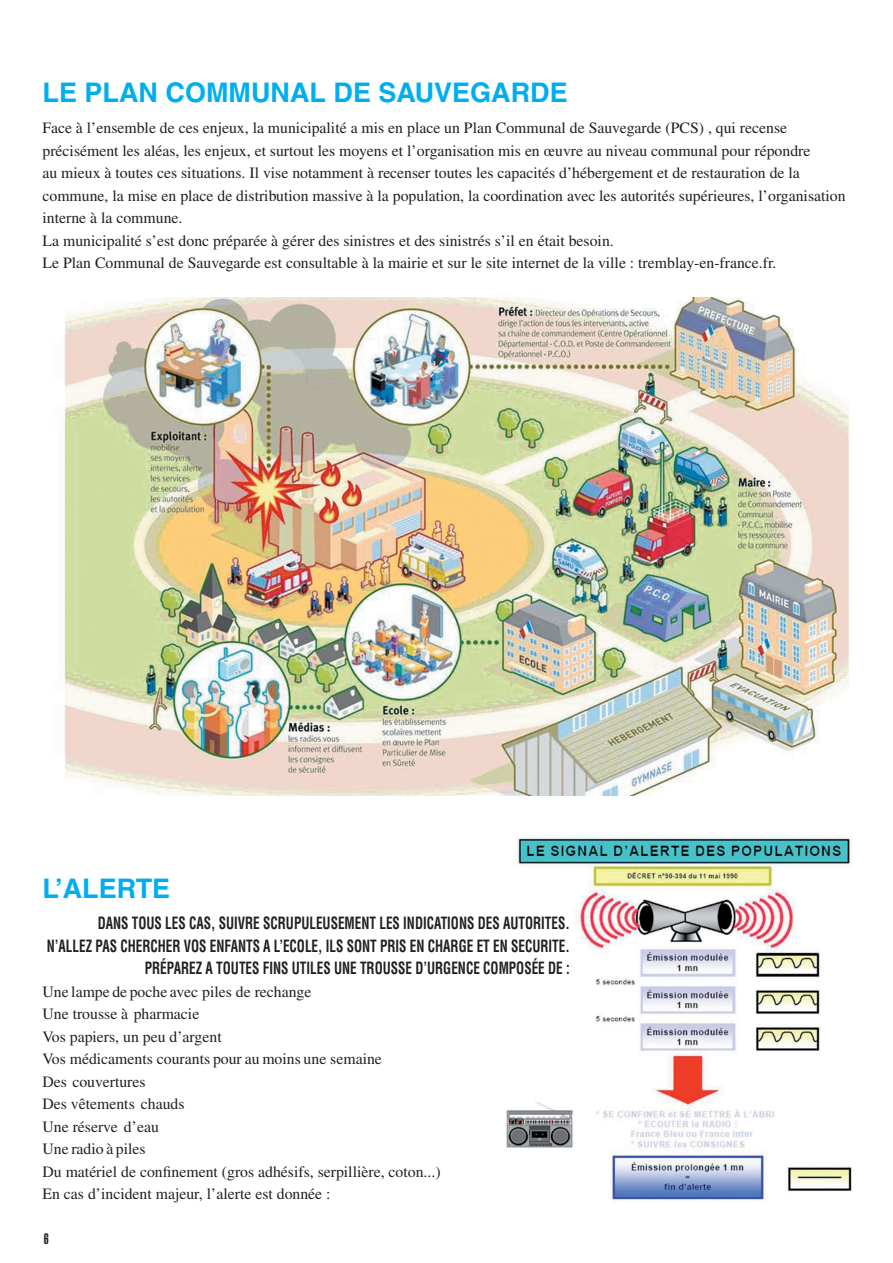
<style>
.page{position:relative;width:893px;height:1263px;background:#fff}
.page>*{position:absolute;margin:0;border:0;box-sizing:border-box;transform-origin:0 0}
.t1{font:700 27px "Helvetica";color:#00aeef}
.t2{font:700 condensed 16.5px/22.5px "Helvetica";color:#231f20;text-align:right;scale:.8 1}
.t3{font:15.75px/22.5px "Times";color:#231f20}
.t4{font:900 extra-condensed 15px "Helvetica";color:#231f20}
</style>
<div class="page">
<img style="left:506px;top:838px;width:346px;height:363px">
<img style="left:64px;top:298px;width:785px;height:497px">
<h1 class="t1" style="left:43px;top:76px;width:527px">LE PLAN COMMUNAL DE SAUVEGARDE</h1>
<p class="t3" style="left:43px;top:116px;width:805px">Face à l’ensemble de ces enjeux, la municipalité a mis en place un Plan Communal de Sauvegarde (PCS) , qui recense précisément les aléas, les enjeux, et surtout les moyens et l’organisation mis en œuvre au niveau communal pour répondre<br>au mieux à toutes ces situations. Il vise notamment à recenser toutes les capacités d’hébergement et de restauration de la commune, la mise en place de distribution massive à la population, la coordination avec les autorités supérieures, l’organisation interne à la commune.<br>La municipalité s’est donc préparée à gérer des sinistres et des sinistrés s’il en était besoin.<br>Le Plan Communal de Sauvegarde est consultable à la mairie et sur le site internet de la ville : tremblay-en-france.fr.</p>
<h1 class="t1" style="left:43px;top:872px;width:129px">L’ALERTE</h1>
<p class="t2" style="left:47px;top:912px;width:655px">DANS TOUS LES CAS, SUIVRE SCRUPULEUSEMENT LES INDICATIONS DES AUTORITES.<br>N’ALLEZ PAS CHERCHER VOS ENFANTS A L’ECOLE, ILS SONT PRIS EN CHARGE ET EN SECURITE.<br>PRÉPAREZ A TOUTES FINS UTILES UNE TROUSSE D’URGENCE COMPOSÉE DE :</p>
<p class="t3" style="left:43px;top:980px;width:400px">Une lampe de poche avec piles de rechange<br>Une trousse à pharmacie<br>Vos papiers, un peu d’argent<br>Vos médicaments courants pour au moins une semaine<br>Des couvertures<br>Des vêtements chauds<br>Une réserve d’eau<br>Une radio à piles<br>Du matériel de confinement (gros adhésifs, serpillière, coton...)<br>En cas d’incident majeur, l’alerte est donnée :</p>
<p class="t4" style="left:44px;top:1230px;width:6px">6</p>
</div>
